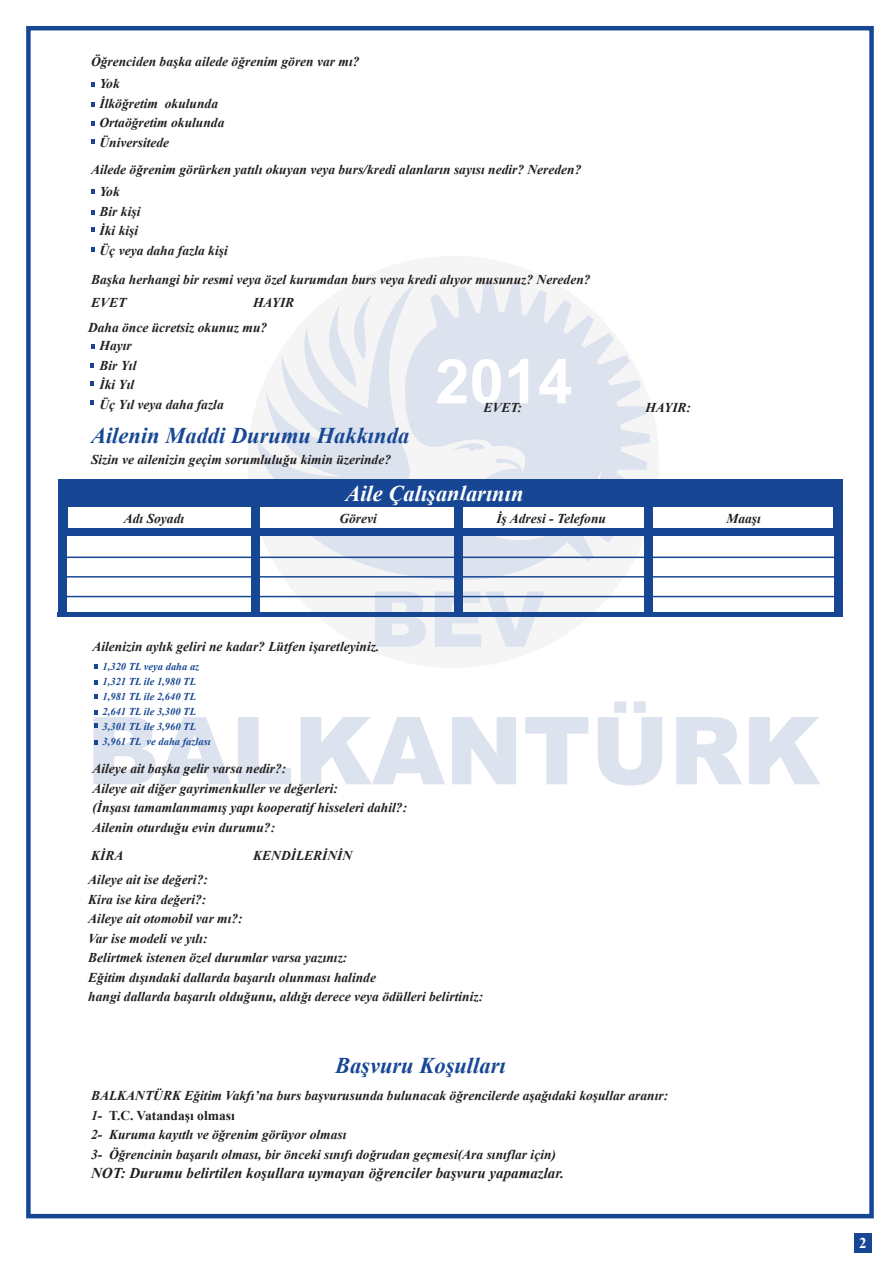
<style>
.page{position:relative;width:893px;height:1263px;background:#fff}
.page>*{position:absolute;margin:0;border:0;box-sizing:border-box;transform-origin:0 0}
.t1{font:italic 700 22.5px "Times New Roman";color:#174794}
.t2{font:italic 700 22.5px "Times New Roman";color:#fff}
.t3{font:italic 700 15px "Times New Roman";color:#231f20}
.t4{font:700 15px "Times New Roman";color:#fff}
.t5{font:italic 700 13.5px/19.5px "Times New Roman";color:#231f20}
.t6{font:italic 700 10.5px/15px "Times New Roman";color:#174794}
.s1{font-style:normal}
</style>
<div class="page">
<div style="left:248px;top:256px;width:411px;height:412px;background:#f5f5f5;border-radius:50%"></div>
<svg style="left:256px;top:283px;width:394px;height:301px;fill:#dce3ef"></svg>
<svg style="left:452px;top:436px;width:34px;height:15px"></svg>
<svg style="left:308px;top:293px;width:64px;height:94px"></svg>
<svg style="left:437px;top:359px;width:29px;height:44px"></svg>
<svg style="left:472px;top:359px;width:29px;height:45px"></svg>
<svg style="left:509px;top:359px;width:19px;height:44px"></svg>
<svg style="left:539px;top:359px;width:32px;height:44px"></svg>
<svg style="left:375px;top:591px;width:51px;height:56px"></svg>
<svg style="left:435px;top:591px;width:110px;height:56px"></svg>
<svg style="left:238px;top:717px;width:53px;height:67px"></svg>
<svg style="left:301px;top:717px;width:144px;height:67px"></svg>
<svg style="left:452px;top:717px;width:64px;height:67px"></svg>
<svg style="left:525px;top:717px;width:63px;height:67px"></svg>
<svg style="left:598px;top:701px;width:64px;height:84px"></svg>
<svg style="left:676px;top:717px;width:66px;height:67px"></svg>
<svg style="left:749px;top:717px;width:71px;height:67px"></svg>
<div style="left:854px;top:1233px;width:17px;height:20px;background:#174794"></div>
<div style="left:26px;top:26px;width:848px;height:1192px;border:4px solid #174794"></div>
<svg style="left:91px;top:83px;width:4px;height:4px"></svg>
<svg style="left:91px;top:102px;width:4px;height:4px"></svg>
<svg style="left:91px;top:121px;width:4px;height:4px"></svg>
<svg style="left:91px;top:139px;width:4px;height:4px"></svg>
<svg style="left:91px;top:189px;width:4px;height:4px"></svg>
<svg style="left:91px;top:210px;width:4px;height:4px"></svg>
<svg style="left:91px;top:228px;width:4px;height:4px"></svg>
<svg style="left:91px;top:247px;width:4px;height:4px"></svg>
<svg style="left:91px;top:364px;width:3px;height:4px"></svg>
<svg style="left:91px;top:381px;width:3px;height:4px"></svg>
<svg style="left:91px;top:401px;width:3px;height:4px"></svg>
<svg style="left:91px;top:344px;width:4px;height:5px"></svg>
<div style="left:58px;top:479px;width:785px;height:56px;background:#174794"></div>
<div style="left:58px;top:612px;width:784px;height:5px;background:#174794"></div>
<hr style="left:64px;top:556px;width:776px;height:2px;background:#174794">
<hr style="left:64px;top:576px;width:776px;height:1px;background:#174794">
<hr style="left:64px;top:596px;width:776px;height:1px;background:#174794">
<div style="left:68px;top:507px;width:764px;height:21px;background:#fff"></div>
<div style="left:58px;top:524px;width:8px;height:93px;background:#174794"></div>
<div style="left:834px;top:524px;width:9px;height:93px;background:#174794"></div>
<div style="left:455px;top:500px;width:8px;height:115px;background:#174794"></div>
<div style="left:252px;top:500px;width:8px;height:117px;background:#174794"></div>
<div style="left:644px;top:500px;width:8px;height:115px;background:#174794"></div>
<svg style="left:94px;top:664px;width:4px;height:5px"></svg>
<svg style="left:94px;top:681px;width:4px;height:4px"></svg>
<svg style="left:94px;top:694px;width:4px;height:4px"></svg>
<svg style="left:93px;top:710px;width:138px;height:74px"></svg>
<p class="t5" style="left:91px;top:51px;width:270px">Öğrenciden başka ailede öğrenim gören var mı?</p>
<p class="t5" style="left:100px;top:74px;width:126px">Yok<br>İlköğretim okulunda<br>Ortaöğretim okulunda<br>Üniversitede</p>
<p class="t5" style="left:91px;top:160px;width:492px">Ailede öğrenim görürken yatılı okuyan veya burs/kredi alanların sayısı nedir? Nereden?</p>
<p class="t5" style="left:100px;top:182px;width:130px">Yok<br>Bir kişi<br>İki kişi<br>Üç veya daha fazla kişi</p>
<p class="t5" style="left:91px;top:269px;width:501px">Başka herhangi bir resmi veya özel kurumdan burs veya kredi alıyor musunuz? Nereden?</p>
<p class="t5" style="left:88px;top:317px;width:181px">Daha önce ücretsiz okunuz mu?</p>
<p class="t5" style="left:91px;top:292px;width:37px">EVET</p>
<p class="t5" style="left:253px;top:292px;width:43px">HAYIR</p>
<p class="t5" style="left:100px;top:335px;width:126px">Hayır<br>Bir Yıl<br>İki Yıl<br>Üç Yıl veya daha fazla</p>
<h1 class="t1" style="left:91px;top:420px;width:320px">Ailenin Maddi Durumu Hakkında</h1>
<p class="t5" style="left:91px;top:449px;width:302px">Sizin ve ailenizin geçim sorumluluğu kimin üzerinde?</p>
<p class="t5" style="left:483px;top:397px;width:40px">EVET:</p>
<p class="t5" style="left:645px;top:397px;width:47px">HAYIR:</p>
<h1 class="t2" style="left:345px;top:477px;width:180px">Aile Çalışanlarının</h1>
<p class="t5" style="left:124px;top:508px;width:62px">Adı Soyadı</p>
<p class="t5" style="left:339px;top:508px;width:39px">Görevi</p>
<p class="t5" style="left:496px;top:508px;width:111px">İş Adresi - Telefonu</p>
<p class="t5" style="left:726px;top:508px;width:36px">Maaşı</p>
<p class="t5" style="left:92px;top:636px;width:288px">Ailenizin aylık geliri ne kadar? Lütfen işaretleyiniz.</p>
<p class="t6" style="left:103px;top:659px;width:110px">1,320 TL veya daha az<br>1,321 TL ile 1,980 TL<br>1,981 TL ile 2,640 TL<br>2,641 TL ile 3,300 TL<br>3,301 TL ile 3,960 TL<br>3,961 TL ve daha fazlası</p>
<p class="t5" style="left:92px;top:758px;width:316px">Aileye ait başka gelir varsa nedir?:<br>Aileye ait diğer gayrimenkuller ve değerleri:<br>(İnşası tamamlanmamış yapı kooperatif hisseleri dahil?:<br>Ailenin oturduğu evin durumu?:</p>
<p class="t5" style="left:91px;top:845px;width:34px">KİRA</p>
<p class="t5" style="left:253px;top:845px;width:101px">KENDİLERİNİN</p>
<p class="t5" style="left:88px;top:869px;width:396px">Aileye ait ise değeri?:<br>Kira ise kira değeri?:<br>Aileye ait otomobil var mı?:<br>Var ise modeli ve yılı:<br>Belirtmek istenen özel durumlar varsa yazınız:<br>Eğitim dışındaki dallarda başarılı olunması halinde<br>hangi dallarda başarılı olduğunu, aldığı derece veya ödülleri belirtiniz:</p>
<h1 class="t1" style="left:335px;top:1050px;width:172px">Başvuru Koşulları</h1>
<p class="t5" style="left:91px;top:1085px;width:579px">BALKANTÜRK Eğitim Vakfı’na burs başvurusunda bulunacak öğrencilerde aşağıdaki koşullar aranır:<br>1- <span class="s1">T.C. Vatandaşı olması<br></span>2- Kuruma kayıtlı ve öğrenim görüyor olması<br>3- Öğrencinin başarılı olması, bir önceki sınıfı doğrudan geçmesi(Ara sınıflar için)</p>
<p class="t3" style="left:91px;top:1163px;width:475px">NOT: Durumu belirtilen koşullara uymayan öğrenciler başvuru yapamazlar.</p>
<p class="t4" style="left:859px;top:1232px;width:9px">2</p>
</div>
